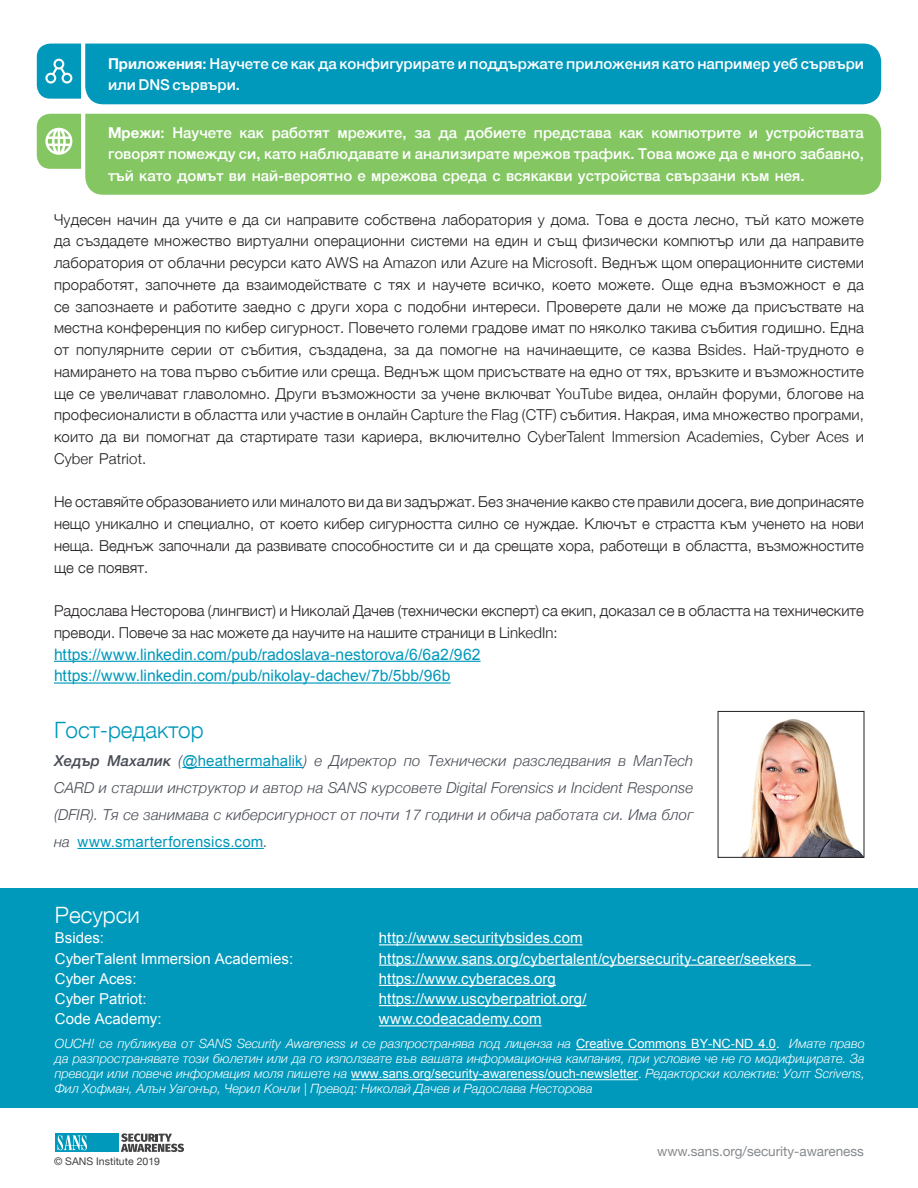
<style>
.page{position:relative;width:918px;height:1188px;background:#fff}
.page>*{position:absolute;margin:0;border:0;box-sizing:border-box;transform-origin:0 0}
.MainText{font:300 22.5px "Helvetica Neue";color:#0098bb}
.t1{font:300 22.5px "Helvetica Neue";color:#fff}
.MainText-2{font:15.75px "Arial";color:#0098bb}
.MainText-3{font:300 15px/21.8px "Helvetica Neue";letter-spacing:.01em;color:#231f20}
.indents{font:500 15px/21.8px "Helvetica Neue";color:#fff}
.t2{font:15px "Arial";color:#fff}
.MainText-4{font:italic 300 15px "Helvetica Neue";letter-spacing:.01em;color:#464b54}
.MainText-5{font:15px "Arial";letter-spacing:.015em;color:#0098bb}
.MainText-6{font:italic 500 15px "Helvetica Neue";letter-spacing:.01em;color:#464b54}
.t3{font:13.5px "Helvetica Neue";color:#868a8e}
.t4{font:italic 300 12.75px/15px "Helvetica Neue";color:#fff}
.t5{font:10.5px "Helvetica Neue";color:#413f41}
.s1{font-weight:700}
.s2{font-family:"Helvetica Neue";font-weight:300;font-style:italic;color:#464b54}
.s3{font-family:"Arial";font-weight:400;font-style:normal}
</style>
<div class="page">
<div style="left:85px;top:114px;width:796px;height:81px;background:#83c662"></div>
<div style="left:85px;top:44px;width:796px;height:60px;background:#0098bb"></div>
<svg style="left:37px;top:44px;width:44px;height:55px;background:#1da3c2"></svg>
<svg style="left:37px;top:114px;width:44px;height:55px"></svg>
<div style="left:0;top:889px;width:918px;height:219px;background:#0099bc"></div>
<hr style="left:379px;top:944px;width:204px;height:1px;background:#fff">
<hr style="left:379px;top:965px;width:432px;height:1px;background:#fff">
<hr style="left:379px;top:985px;width:177px;height:1px;background:#fff">
<hr style="left:379px;top:1005px;width:208px;height:1px;background:#fff">
<hr style="left:379px;top:1025px;width:163px;height:1px;background:#fff">
<hr style="left:54px;top:661px;width:427px;height:1px;background:#0098bb">
<hr style="left:54px;top:682px;width:397px;height:2px;background:#0098bb">
<svg style="left:121px;top:1133px;width:63px;height:19px"></svg>
<div style="left:56px;top:1133px;width:63px;height:19px;background:#0098bb"></div>
<svg style="left:58px;top:1135px;width:29px;height:15px"></svg>
<hr style="left:576px;top:1049px;width:200px;height:1px;background:#fff">
<hr style="left:351px;top:1079px;width:287px;height:1px;background:#fff">
<hr style="left:182px;top:767px;width:121px;height:1px;background:#0098bb">
<hr style="left:78px;top:848px;width:186px;height:1px;background:#0098bb">
<img style="left:742px;top:719px;width:120px;height:137px">
<div style="left:718px;top:711px;width:146px;height:147px;border:1px solid #231f20"></div>
<p class="indents" style="left:108px;top:51px;width:758px"><span class="s1">Приложения</span>: Научете се как да конфигурирате и поддържате приложения като например уеб сървъри или DNS сървъри.</p>
<p class="indents" style="left:766px;top:120px;width:100px">устройствата</p>
<p class="indents" style="left:272px;top:120px;width:59px">работят</p>
<p class="indents" style="left:465px;top:120px;width:63px">добиете</p>
<p class="indents" style="left:108px;top:120px;width:758px"><span class="s1">Мрежи</span>:<br>говорят помежду си, като наблюдавате и анализирате мрежов трафик. Това може да е много забавно, тъй като домът ви най-вероятно е мрежова среда с всякакви устройства свързани към нея.</p>
<p class="MainText-3" style="left:54px;top:207px;width:812px;text-align:right">Чудесен начин да учите е да си направите собствена лаборатория у дома. Това е доста лесно, тъй като можете да създадете множество виртуални операционни системи на един и същ физически компютър или да направите лаборатория от облачни ресурси като AWS на Amazon или Azure на Microsoft. Веднъж щом операционните системи да</p>
<p class="indents" style="left:172px;top:120px;width:61px">Научете</p>
<p class="indents" style="left:240px;top:120px;width:26px">как</p>
<p class="indents" style="left:337px;top:120px;width:71px">мрежите,</p>
<p class="indents" style="left:414px;top:120px;width:18px">за</p>
<p class="indents" style="left:439px;top:120px;width:20px">да</p>
<p class="indents" style="left:534px;top:120px;width:79px">представа</p>
<p class="indents" style="left:619px;top:120px;width:26px">как</p>
<p class="indents" style="left:651px;top:120px;width:91px">компютрите</p>
<p class="indents" style="left:749px;top:120px;width:11px">и</p>
<p class="MainText-3" style="left:54px;top:273px;width:86px">проработят,</p>
<p class="MainText-3" style="left:54px;top:294px;width:812px">се запознаете и работите заедно с други хора с подобни интереси. Проверете дали не може да присъствате на</p>
<p class="MainText-3" style="left:54px;top:316px;width:812px">местна конференция по кибер сигурност. Повечето големи градове имат по няколко такива събития годишно. Една</p>
<p class="MainText-3" style="left:856px;top:338px;width:9px">е</p>
<p class="MainText-3" style="left:662px;top:273px;width:33px">Още</p>
<p class="MainText-3" style="left:246px;top:273px;width:122px">взаимодействате</p>
<p class="MainText-3" style="left:146px;top:273px;width:72px">започнете</p>
<p class="MainText-3" style="left:223px;top:273px;width:18px">да</p>
<p class="MainText-3" style="left:374px;top:273px;width:9px">с</p>
<p class="MainText-3" style="left:433px;top:273px;width:55px">научете</p>
<p class="MainText-3" style="left:493px;top:273px;width:54px">всичко,</p>
<p class="MainText-3" style="left:552px;top:273px;width:41px">което</p>
<p class="MainText-3" style="left:598px;top:273px;width:58px">можете.</p>
<p class="MainText-3" style="left:700px;top:273px;width:34px">една</p>
<p class="MainText-3" style="left:740px;top:273px;width:87px">възможност</p>
<p class="MainText-3" style="left:833px;top:273px;width:9px">е</p>
<p class="MainText-3" style="left:389px;top:273px;width:23px">тях</p>
<p class="MainText-3" style="left:417px;top:273px;width:10px">и</p>
<p class="MainText-3" style="left:241px;top:338px;width:62px">събития,</p>
<p class="MainText-3" style="left:753px;top:338px;width:97px">Най-трудното</p>
<p class="MainText-3" style="left:698px;top:338px;width:50px">Bsides.</p>
<p class="MainText-3" style="left:54px;top:338px;width:812px">от<br>намирането на това първо събитие или среща. Веднъж щом присъствате на едно от тях, връзките и възможностите ще се увеличават главоломно. Други възможности за учене включват YouTube видеа, онлайн форуми, блогове на професионалисти в областта или участие в онлайн Capture the Flag (CTF) събития. Накрая, има множество програми, които да ви помогнат да стартирате тази кариера, включително CyberTalent Immersion Academies, Cyber Aces и Cyber Patriot.</p>
<p class="MainText-3" style="left:54px;top:490px;width:812px;text-align:justify">Не оставяйте образованието или миналото ви да ви задържат. Без значение какво сте правили досега, вие допринасяте нещо уникално и специално, от което кибер сигурността силно се нуждае. Ключът е страстта към ученето на нови неща. Веднъж започнали да развивате способностите си и да срещате хора, работещи в областта, възможностите ще се появят.</p>
<p class="MainText-3" style="left:54px;top:599px;width:812px">Радослава Несторова (лингвист и) Николай Дачев (технически експерт) са екип, доказал се в областта на техническите преводи. Повече за нас можете да научите на нашите страници в LinkedIn:</p>
<p class="MainText-2" style="left:54px;top:644px;width:428px">https://www.linkedin.com/pub/radoslava-nestorova/6/6a2/962</p>
<p class="MainText-2" style="left:54px;top:666px;width:398px">https://www.linkedin.com/pub/nikolay-dachev/7b/5bb/96b</p>
<p class="MainText-3" style="left:76px;top:338px;width:90px">популярните</p>
<p class="MainText-3" style="left:171px;top:338px;width:43px">серии</p>
<p class="MainText-3" style="left:219px;top:338px;width:17px">от</p>
<p class="MainText-3" style="left:309px;top:338px;width:80px">създадена,</p>
<p class="MainText-3" style="left:394px;top:338px;width:17px">за</p>
<p class="MainText-3" style="left:416px;top:338px;width:18px">да</p>
<p class="MainText-3" style="left:440px;top:338px;width:59px">помогне</p>
<p class="MainText-3" style="left:504px;top:338px;width:17px">на</p>
<p class="MainText-3" style="left:527px;top:338px;width:97px">начинаещите,</p>
<p class="MainText-3" style="left:630px;top:338px;width:17px">се</p>
<p class="MainText-3" style="left:652px;top:338px;width:40px">казва</p>
<p class="MainText" style="left:54px;top:712px;width:151px">Гост-редактор</p>
<p class="MainText-5" style="left:178px;top:751px;width:131px"><span class="s2">(</span>@heathermahalik<span class="s2">)</span></p>
<p class="MainText-6" style="left:54px;top:748px;width:48px">Хедър</p>
<p class="MainText-4" style="left:54px;top:776px;width:641px">CARD и старши инструктор и автор на SANS курсовете Digital Forensics и Incident Response</p>
<p class="MainText-4" style="left:54px;top:803px;width:641px">(DFIR .) Тя се занимава с киберсигурност от почти 17 години и обича работата си. Има блог</p>
<p class="MainText-5" style="left:78px;top:832px;width:192px">www.smarterforensics.com<span class="s2">.</span></p>
<p class="MainText-6" style="left:107px;top:748px;width:65px">Махалик</p>
<p class="MainText-4" style="left:330px;top:749px;width:69px">Директор</p>
<p class="MainText-4" style="left:428px;top:749px;width:80px">Технически</p>
<p class="MainText-4" style="left:634px;top:749px;width:61px">ManTech</p>
<p class="MainText-4" style="left:315px;top:749px;width:9px">е</p>
<p class="MainText-4" style="left:404px;top:749px;width:18px">по</p>
<p class="MainText-4" style="left:514px;top:749px;width:99px">разследвания</p>
<p class="MainText-4" style="left:619px;top:749px;width:9px">в</p>
<p class="MainText-4" style="left:54px;top:830px;width:17px">на</p>
<p class="t1" style="left:55px;top:897px;width:86px">Ресурси</p>
<p class="t2" style="left:55px;top:928px;width:51px">Bsides:</p>
<p class="t2" style="left:379px;top:928px;width:205px">http://www.securitybsides.com</p>
<p class="t2" style="left:55px;top:948px;width:240px">CyberTalent Immersion Academies:</p>
<p class="t2" style="left:379px;top:948px;width:419px">https://www.sans.org/cybertalent/cybersecurity-career/seekers</p>
<p class="t2" style="left:55px;top:969px;width:83px">Cyber Aces:</p>
<p class="t2" style="left:379px;top:969px;width:179px">https://www.cyberaces.org</p>
<p class="t2" style="left:55px;top:989px;width:93px">Cyber Patriot:</p>
<p class="t2" style="left:379px;top:989px;width:209px">https://www.uscyberpatriot.org/</p>
<p class="t2" style="left:55px;top:1009px;width:108px">Code Academy:</p>
<p class="t2" style="left:379px;top:1009px;width:164px">www.codeacademy.com</p>
<p class="t4" style="left:55px;top:1036px;width:812px">OUCH! се публикува от SANS Security Awareness и се разпространява под лиценза на <span class="s3">Creative Commons BY-NC-ND 4.0.<br></span>да разпространявате този бюлетин или да го използвате във вашата информационна кампания, при условие че не го модифицирате. За преводи или повече информация моля пишете на <span class="s3">www.sans.org/security-awareness/ouch-newsletter.</span> Редакторски колектив: Уолт Scrivens, Фил Хофман, Алън Уагонър, Черил Конли | Превод: Николай Дачев и Радослава Несторова</p>
<p class="t4" style="left:789px;top:1036px;width:77px">Имате право</p>
<p class="t5" style="left:54px;top:1154px;width:108px">© SANS Institute 2019</p>
<p class="t3" style="left:657px;top:1142px;width:208px">www.sans.org/security-awareness</p>
</div>
